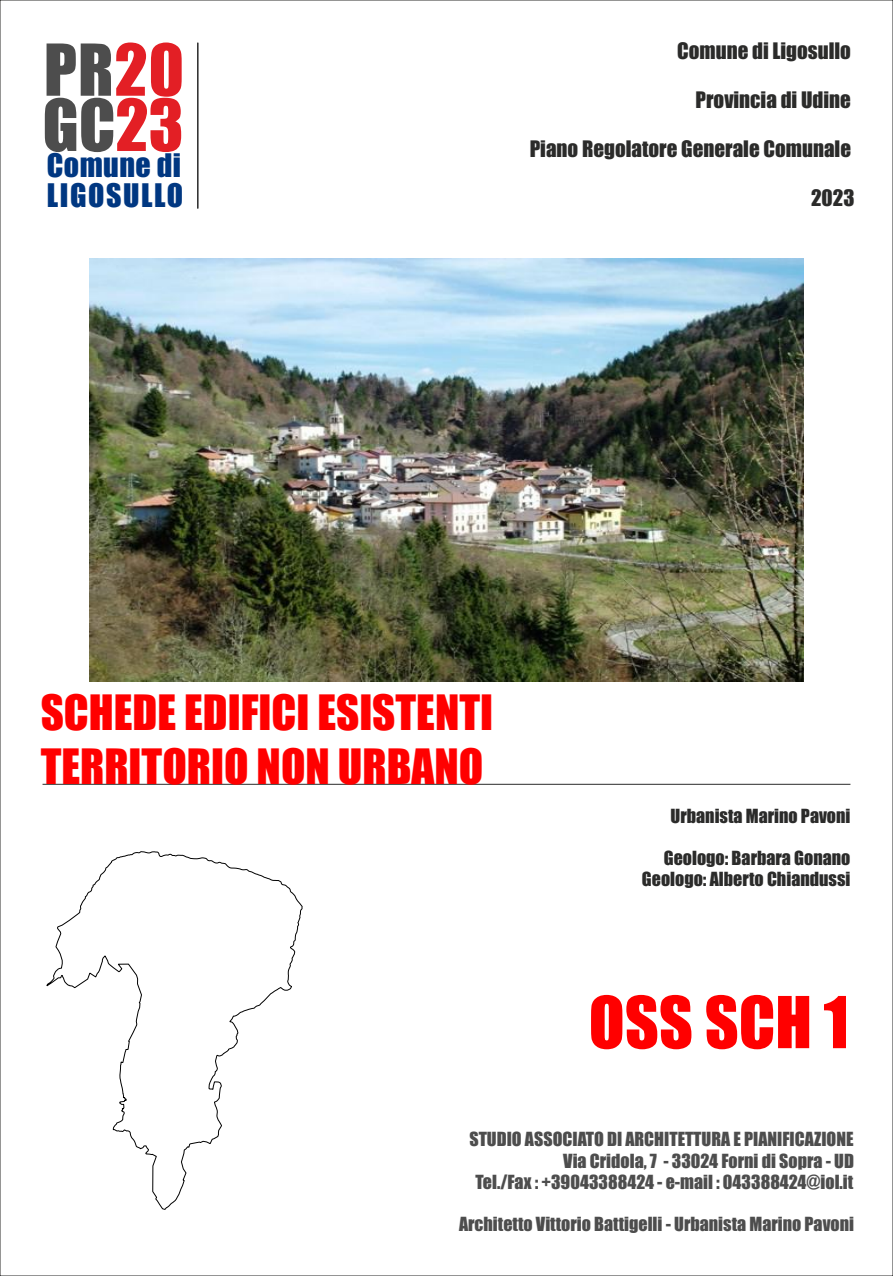
<style>
.page{position:relative;width:893px;height:1276px;background:#fff}
.page>*{position:absolute;margin:0;border:0;box-sizing:border-box;transform-origin:0 0}
.t1{font:66px "Impact";letter-spacing:.005em;color:#4d4d4d}
.t2{font:66px "Impact";color:#f00}
.t3{font:45px/54.9px "Impact";color:#f00}
.t4{font:30px/29.7px "Impact";letter-spacing:.045em;color:#003781}
.t5{font:21px "Impact";color:#2b2b2a}
.t6{font:18px/21.3px "Impact";color:#4d4d4d;text-align:right}
.t7{font:18px/21.3px "Impact";color:#2b2b2a;text-align:right}
.s1{color:#e31f25}
</style>
<div class="page">
<hr style="left:198px;top:43px;width:1px;height:165px;background:#2b2b2a">
<img style="left:90px;top:258px;width:713px;height:423px">
<hr style="left:43px;top:784px;width:807px;height:1px;background:#2b2b2a">
<svg style="left:46px;top:851px;width:256px;height:358px"></svg>
<h1 class="t1" style="left:44px;top:43px;width:142px">PR<span class="s1">20</span></h1>
<h1 class="t1" style="left:43px;top:99px;width:143px">GC<span class="s1">23</span></h1>
<h3 class="t4" style="left:47px;top:152px;width:138px">Comune di<br>LIGOSULLO</h3>
<p class="t5" style="left:677px;top:43px;width:175px">Comune di Ligosullo</p>
<p class="t5" style="left:695px;top:92px;width:157px">Provincia di Udine</p>
<p class="t5" style="left:530px;top:141px;width:323px">Piano Regolatore Generale Comunale</p>
<p class="t5" style="left:811px;top:190px;width:45px">2023</p>
<h2 class="t3" style="left:41px;top:687px;width:454px">SCHEDE EDIFICI ESISTENTI<br>TERRITORIO NON URBANO</h2>
<p class="t7" style="left:670px;top:806px;width:181px">Urbanista Marino Pavoni</p>
<p class="t7" style="left:642px;top:848px;width:210px">Geologo: Barbara Gonano<br>Geologo: Alberto Chiandussi</p>
<h1 class="t2" style="left:589px;top:996px;width:261px">OSS SCH 1</h1>
<p class="t6" style="left:469px;top:1129px;width:386px">STUDIO ASSOCIATO DI ARCHITETTURA E PIANIFICAZIONE<br>Via Cridola, 7 - 33024 Forni di Sopra - UD<br>Tel./Fax : +39043388424 - e-mail : 043388424@iol.it</p>
<p class="t6" style="left:459px;top:1214px;width:397px">Architetto Vittorio Battigelli - Urbanista Marino Pavoni</p>
</div>
